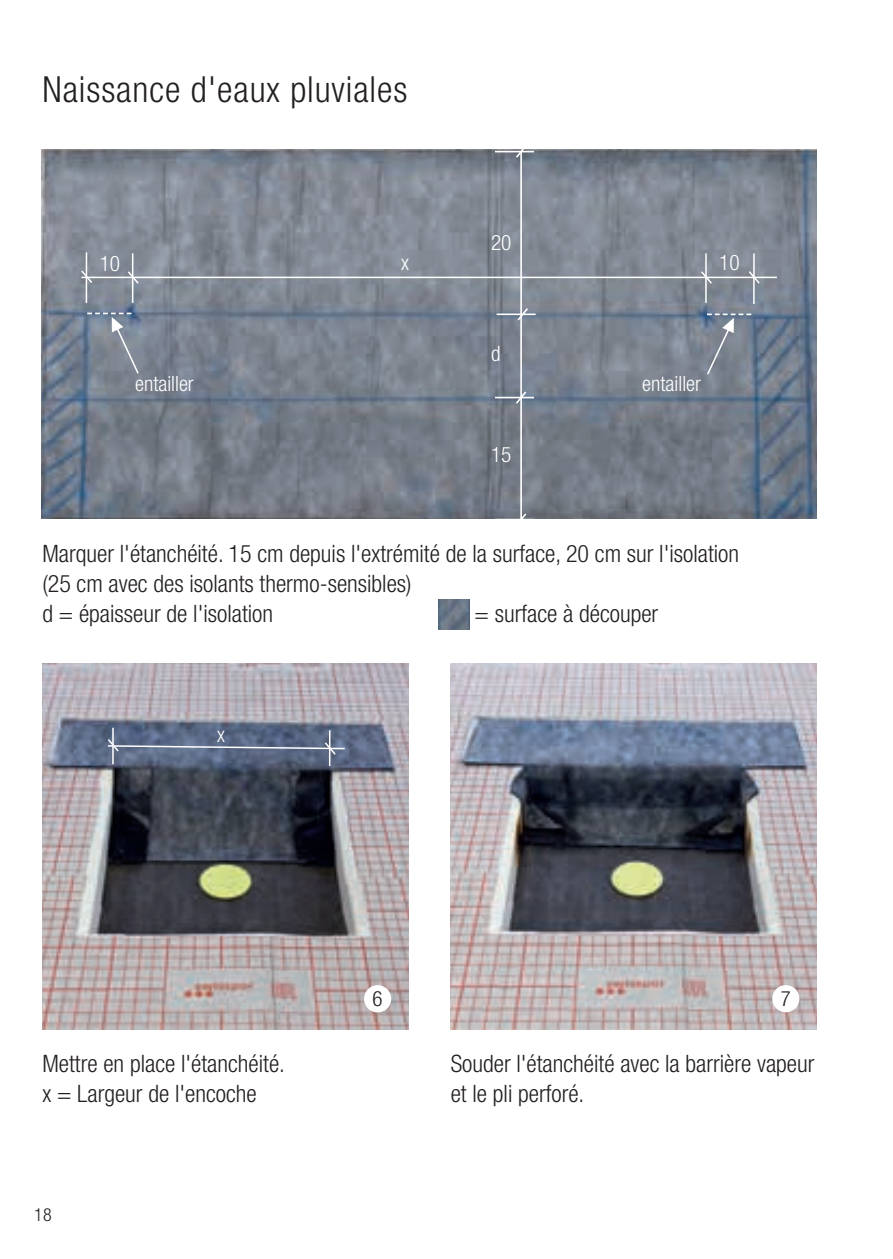
<style>
.page{position:relative;width:893px;height:1259px;background:#fff}
.page>*{position:absolute;margin:0;border:0;box-sizing:border-box;transform-origin:0 0}
.t1{font:300 condensed 36px "Helvetica Neue LT Std";letter-spacing:.025em;color:#231f20}
.t2{font:300 condensed 24px/30px "Helvetica Neue LT Std";color:#231f20}
.t3{font:300 condensed 21.3px "Helvetica Neue LT Std";color:#fff}
.t4{font:300 condensed 21px "Helvetica Neue LT Std";color:#fff}
.t5{font:300 condensed 21px "Helvetica Neue LT Std";color:#231f20}
.t6{font:300 condensed 18px "Helvetica Neue LT Std";color:#231f20}
</style>
<div class="page">
<img style="left:451px;top:663px;width:365px;height:366px">
<div style="left:772px;top:985px;width:27px;height:27px;background:#fff;border-radius:50%"></div>
<img style="left:439px;top:599px;width:30px;height:31px">
<img style="left:43px;top:663px;width:365px;height:366px">
<div style="left:364px;top:985px;width:27px;height:27px;background:#fff;border-radius:50%"></div>
<hr style="left:329px;top:730px;width:1px;height:36px;background:#fff">
<hr style="left:112px;top:728px;width:2px;height:36px;background:#fff">
<svg style="left:106px;top:737px;width:240px;height:19px;background:#6b7892"></svg>
<img style="left:42px;top:149px;width:774px;height:370px">
<hr style="left:520px;top:152px;width:2px;height:377px;background:#fff">
<svg style="left:514px;top:149px;width:14px;height:11px"></svg>
<svg style="left:514px;top:390px;width:14px;height:15px"></svg>
<svg style="left:516px;top:306px;width:14px;height:16px"></svg>
<hr style="left:495px;top:151px;width:39px;height:1px;background:#fff">
<hr style="left:495px;top:397px;width:39px;height:1px;background:#fff">
<hr style="left:497px;top:313px;width:39px;height:2px;background:#fff">
<svg style="left:514px;top:511px;width:14px;height:8px"></svg>
<hr style="left:81px;top:277px;width:696px;height:1px;background:#fff">
<hr style="left:132px;top:253px;width:1px;height:50px;background:#fff">
<hr style="left:705px;top:253px;width:2px;height:50px;background:#fff">
<hr style="left:753px;top:253px;width:2px;height:51px;background:#fff">
<svg style="left:126px;top:270px;width:14px;height:15px"></svg>
<svg style="left:699px;top:270px;width:15px;height:15px"></svg>
<svg style="left:747px;top:269px;width:14px;height:16px"></svg>
<hr style="left:86px;top:252px;width:1px;height:51px;background:#fff">
<svg style="left:80px;top:269px;width:14px;height:16px"></svg>
<svg style="left:87px;top:313px;width:53px;height:62px;background:#838d9b"></svg>
<svg style="left:706px;top:313px;width:45px;height:63px;background:#828b98"></svg>
<h1 class="t1" style="left:43px;top:69px;width:366px">Naissance d'eaux pluviales</h1>
<p class="t3" style="left:491px;top:230px;width:22px">20</p>
<p class="t3" style="left:100px;top:251px;width:22px">10</p>
<p class="t3" style="left:401px;top:251px;width:9px">x</p>
<p class="t3" style="left:719px;top:251px;width:22px">10</p>
<p class="t3" style="left:491px;top:342px;width:11px">d</p>
<p class="t4" style="left:135px;top:372px;width:60px">entailler</p>
<p class="t4" style="left:642px;top:372px;width:60px">entailler</p>
<p class="t3" style="left:491px;top:442px;width:22px">15</p>
<p class="t2" style="left:43px;top:538px;width:698px">Marquer l'étanchéité. 15 cm depuis l'extrémité de la surface, 20 cm sur l'isolation (25 cm avec des isolants thermo-sensibles)<br>d = épaisseur de l'isolation</p>
<p class="t2" style="left:475px;top:598px;width:185px">= surface à découper</p>
<p class="t3" style="left:217px;top:722px;width:9px">x</p>
<p class="t2" style="left:43px;top:1048px;width:244px">Mettre en place l'étanchéité. x = Largeur de l'encoche</p>
<p class="t6" style="left:34px;top:1204px;width:19px">18</p>
<p class="t5" style="left:373px;top:987px;width:12px">6</p>
<p class="t5" style="left:781px;top:986px;width:12px">7</p>
<p class="t2" style="left:451px;top:1048px;width:365px">Souder l'étanchéité avec la barrière vapeur et le pli perforé.</p>
</div>
